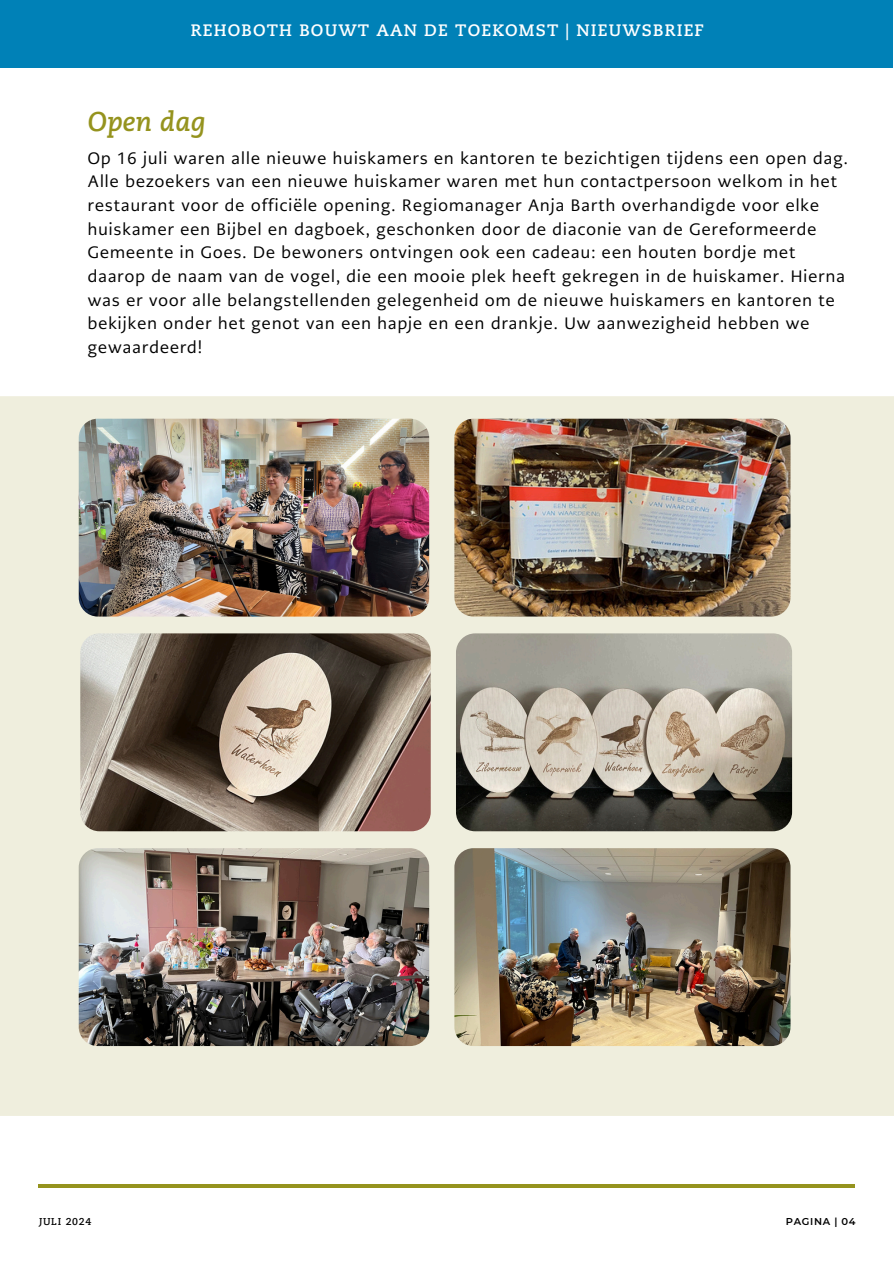
<style>
.page{position:relative;width:894px;height:1264px;background:#fff}
.page>*{position:absolute;margin:0;border:0;box-sizing:border-box;transform-origin:0 0}
.t1{font:italic 700 27px "Caecilia LT Pro 76";color:#95931e}
.t2{font:16.5px/23.7px "PMN Caecilia Sans Head";letter-spacing:.07em;color:#000}
.t3{font:700 16.5px "Caecilia LT Pro 75";letter-spacing:.07em;color:#fff}
.t4{font:600 9.9px "Montserrat";letter-spacing:.07em;color:#000}
.t5{font:700 9.9px "Caecilia LT Pro 75";letter-spacing:.07em;color:#000}
</style>
<div class="page">
<div style="left:0;top:0;width:892px;height:68px;background:#0081b7"></div>
<hr style="left:38px;top:1184px;width:817px;height:3px;background:#95931e">
<div style="left:0;top:396px;width:893px;height:719px;background:#efeedd"></div>
<img style="left:79px;top:418px;width:350px;height:198px;border-radius:19px">
<img style="left:454px;top:418px;width:336px;height:198px;border-radius:19px">
<img style="left:80px;top:633px;width:350px;height:198px;border-radius:19px">
<img style="left:456px;top:633px;width:335px;height:198px;border-radius:19px">
<img style="left:79px;top:848px;width:350px;height:198px;border-radius:19px">
<img style="left:454px;top:848px;width:336px;height:198px;border-radius:19px">
<p class="t3" style="left:191px;top:24px;width:514px">REHOBOTH BOUWT AAN DE TOEKOMST | NIEUWSBRIEF</p>
<p class="t1" style="left:88px;top:111px;width:119px">Open dag</p>
<h3 class="t2" style="left:88px;top:146px;width:761px">Op 16 juli waren alle nieuwe huiskamers en kantoren te bezichtigen tijdens een open dag.<br>Alle bezoekers van een nieuwe huiskamer waren met hun contactpersoon welkom in het restaurant voor de officiële opening. Regiomanager Anja Barth overhandigde voor elke huiskamer een Bijbel en dagboek, geschonken door de diaconie van de Gereformeerde Gemeente in Goes. De bewoners ontvingen ook een cadeau: een houten bordje met daarop de naam van de vogel, die een mooie plek heeft gekregen in de huiskamer. Hierna was er voor alle belangstellenden gelegenheid om de nieuwe huiskamers en kantoren te bekijken onder het genot van een hapje en een drankje. Uw aanwezigheid hebben we gewaardeerd!</h3>
<h2 class="t5" style="left:39px;top:1216px;width:54px">JULI 2024</h2>
<h1 class="t4" style="left:785px;top:1214px;width:71px">PAGINA | 04</h1>
</div>
